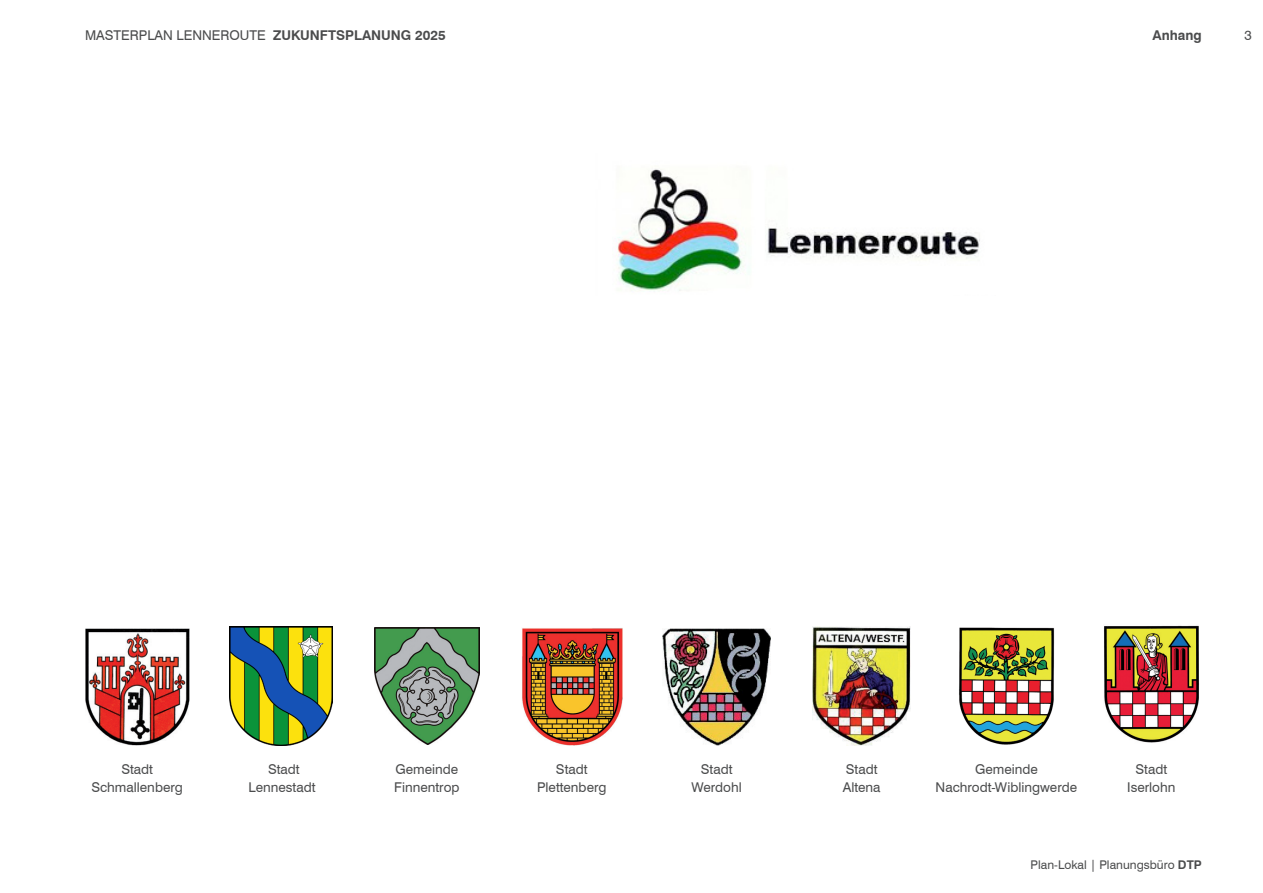
<style>
.page{position:relative;width:1263px;height:893px;background:#fff}
.page>*{position:absolute;margin:0;border:0;box-sizing:border-box;transform-origin:0 0}
._02_Fließtext{font:13.5px/18px "Swiss 721 BT";color:#4b4c4d}
.t1{font:700 13.5px "Swiss 721 BT";color:#4b4c4d}
.t2{font:12px "Swiss 721 BT";color:#4b4c4d}
.s1{font-weight:700}
</style>
<div class="page">
<img style="left:85px;top:628px;width:104px;height:118px">
<img style="left:229px;top:627px;width:104px;height:119px">
<img style="left:959px;top:627px;width:96px;height:118px">
<img style="left:522px;top:628px;width:100px;height:117px">
<img style="left:813px;top:626px;width:97px;height:120px">
<img style="left:375px;top:627px;width:104px;height:117px">
<img style="left:1104px;top:625px;width:95px;height:118px">
<img style="left:663px;top:629px;width:108px;height:116px">
<img style="left:617px;top:169px;width:363px;height:122px">
<p class="_02_Fließtext" style="left:85px;top:27px;width:362px">MASTERPLAN LENNEROUTE <span class="s1">ZUKUNFTSPLANUNG 2025</span></p>
<p class="t1" style="left:1152px;top:27px;width:51px">Anhang</p>
<p class="_02_Fließtext" style="left:1244px;top:27px;width:9px">3</p>
<p class="_02_Fließtext" style="left:121px;top:760px;width:33px">Stadt</p>
<p class="_02_Fließtext" style="left:91px;top:778px;width:93px">Schmallenberg</p>
<p class="_02_Fließtext" style="left:268px;top:760px;width:33px">Stadt</p>
<p class="_02_Fließtext" style="left:249px;top:778px;width:68px">Lennestadt</p>
<p class="_02_Fließtext" style="left:394px;top:760px;width:67px">Gemeinde<br>Finnentrop</p>
<p class="_02_Fließtext" style="left:936px;top:760px;width:143px;text-align:center">Gemeinde<br>Nachrodt-Wiblingwerde</p>
<p class="_02_Fließtext" style="left:556px;top:760px;width:33px">Stadt</p>
<p class="_02_Fließtext" style="left:537px;top:778px;width:71px">Plettenberg</p>
<p class="_02_Fließtext" style="left:701px;top:760px;width:33px">Stadt</p>
<p class="_02_Fließtext" style="left:691px;top:778px;width:52px">Werdohl</p>
<p class="_02_Fließtext" style="left:846px;top:760px;width:33px">Stadt</p>
<p class="_02_Fließtext" style="left:843px;top:778px;width:39px">Altena</p>
<p class="_02_Fließtext" style="left:1135px;top:760px;width:33px">Stadt</p>
<p class="_02_Fließtext" style="left:1127px;top:778px;width:50px">Iserlohn</p>
<p class="t2" style="left:1031px;top:857px;width:173px">Plan-Lokal | Planungsbüro <span class="s1">DTP</span></p>
</div>
